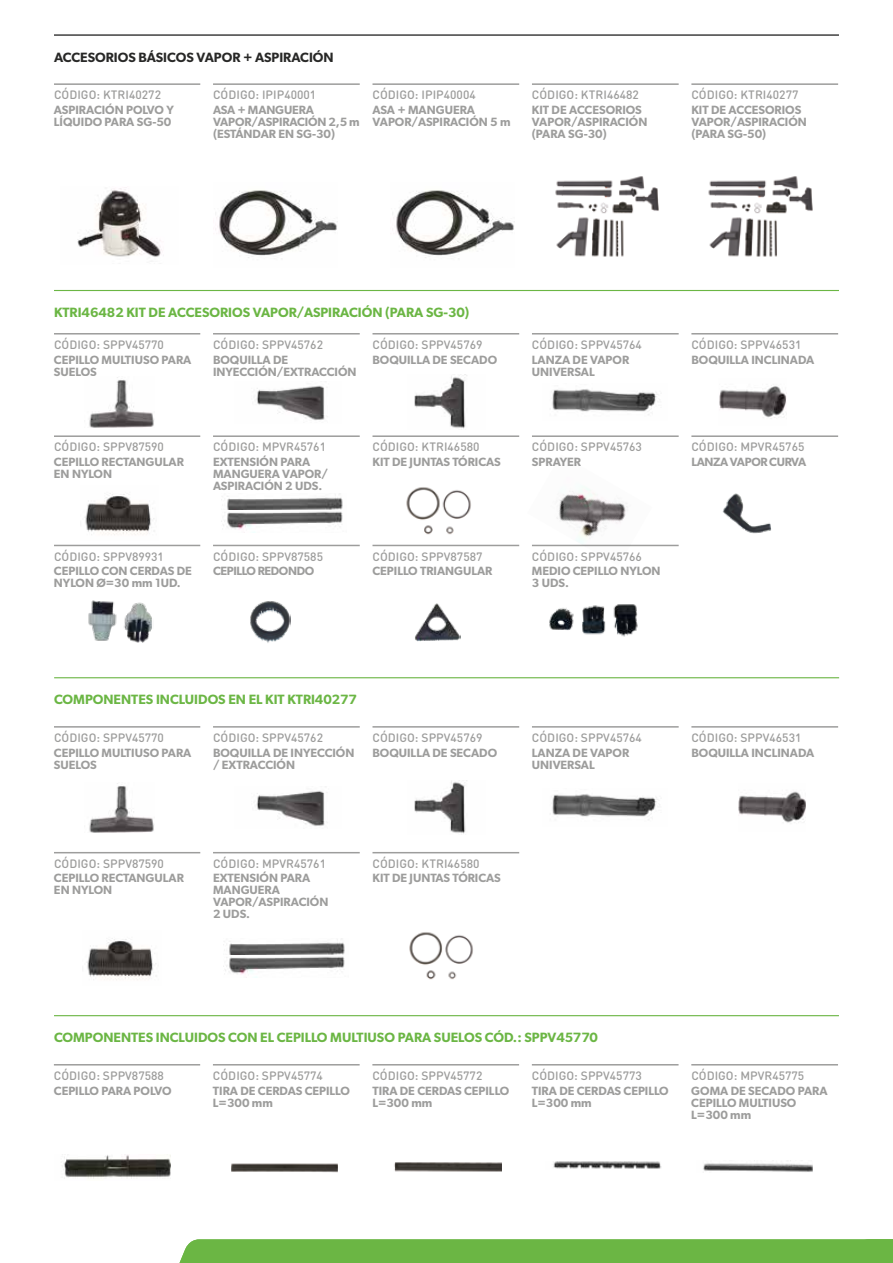
<style>
.page{position:relative;width:893px;height:1263px;background:#fff}
.page>*{position:absolute;margin:0;border:0;box-sizing:border-box;transform-origin:0 0}
.t1{font:600 13.5px "Gibson";color:#6bb644}
.t2{font:600 13.5px "Gibson";color:#282827}
.t3{font:600 12px/12px "Gibson";color:#9d9d9c}
.t4{font:500 12px "DIN Round Pro";color:#9d9d9c}
.t5{font:600 12px "Gibson";letter-spacing:-.03em;color:#9d9d9c}
</style>
<div class="page">
<div style="left:179px;top:1239px;width:714px;height:24px;background:#6bb644"></div>
<hr style="left:54px;top:726px;width:146px;height:2px;background:#9d9d9c">
<hr style="left:213px;top:726px;width:147px;height:2px;background:#9d9d9c">
<hr style="left:372px;top:726px;width:147px;height:2px;background:#9d9d9c">
<hr style="left:532px;top:726px;width:147px;height:2px;background:#9d9d9c">
<hr style="left:691px;top:726px;width:147px;height:2px;background:#9d9d9c">
<hr style="left:54px;top:852px;width:146px;height:1px;background:#9d9d9c">
<hr style="left:213px;top:852px;width:147px;height:1px;background:#9d9d9c">
<hr style="left:372px;top:852px;width:147px;height:1px;background:#9d9d9c">
<hr style="left:54px;top:1015px;width:785px;height:1px;background:#6bb644">
<hr style="left:54px;top:1064px;width:146px;height:1px;background:#9d9d9c">
<hr style="left:213px;top:1064px;width:147px;height:1px;background:#9d9d9c">
<hr style="left:372px;top:1064px;width:147px;height:1px;background:#9d9d9c">
<hr style="left:532px;top:1064px;width:147px;height:1px;background:#9d9d9c">
<hr style="left:691px;top:1064px;width:147px;height:1px;background:#9d9d9c">
<hr style="left:54px;top:34px;width:785px;height:2px;background:#000">
<hr style="left:54px;top:83px;width:146px;height:2px;background:#9d9d9c">
<hr style="left:213px;top:83px;width:147px;height:2px;background:#9d9d9c">
<hr style="left:372px;top:83px;width:147px;height:2px;background:#9d9d9c">
<hr style="left:532px;top:83px;width:147px;height:2px;background:#9d9d9c">
<hr style="left:691px;top:83px;width:147px;height:2px;background:#9d9d9c">
<img style="left:77px;top:187px;width:85px;height:70px">
<img style="left:215px;top:190px;width:122px;height:69px">
<img style="left:392px;top:190px;width:122px;height:69px">
<img style="left:89px;top:783px;width:65px;height:50px">
<img style="left:256px;top:791px;width:69px;height:35px">
<img style="left:414px;top:780px;width:53px;height:54px">
<img style="left:552px;top:794px;width:106px;height:26px">
<img style="left:86px;top:938px;width:71px;height:42px">
<img style="left:738px;top:791px;width:68px;height:32px">
<img style="left:223px;top:938px;width:122px;height:12px">
<img style="left:223px;top:950px;width:122px;height:28px">
<img style="left:409px;top:932px;width:64px;height:48px">
<img style="left:62px;top:1155px;width:108px;height:24px">
<img style="left:231px;top:1163px;width:106px;height:10px">
<img style="left:394px;top:1162px;width:108px;height:10px">
<img style="left:553px;top:1161px;width:108px;height:8px">
<img style="left:703px;top:1160px;width:110px;height:12px">
<img style="left:555px;top:176px;width:104px;height:81px">
<img style="left:708px;top:176px;width:105px;height:81px">
<hr style="left:54px;top:677px;width:785px;height:1px;background:#6bb644">
<img style="left:88px;top:600px;width:64px;height:43px">
<img style="left:250px;top:601px;width:41px;height:42px">
<img style="left:415px;top:603px;width:46px;height:38px">
<hr style="left:54px;top:333px;width:146px;height:1px;background:#9d9d9c">
<hr style="left:213px;top:333px;width:147px;height:1px;background:#9d9d9c">
<hr style="left:372px;top:333px;width:147px;height:1px;background:#9d9d9c">
<hr style="left:532px;top:333px;width:147px;height:1px;background:#9d9d9c">
<hr style="left:691px;top:333px;width:147px;height:1px;background:#9d9d9c">
<hr style="left:54px;top:435px;width:146px;height:2px;background:#9d9d9c">
<hr style="left:213px;top:435px;width:147px;height:2px;background:#9d9d9c">
<hr style="left:372px;top:435px;width:147px;height:2px;background:#9d9d9c">
<hr style="left:532px;top:435px;width:147px;height:2px;background:#9d9d9c">
<hr style="left:691px;top:435px;width:147px;height:2px;background:#9d9d9c">
<img style="left:89px;top:377px;width:65px;height:51px">
<img style="left:256px;top:385px;width:69px;height:35px">
<img style="left:414px;top:375px;width:53px;height:54px">
<img style="left:552px;top:389px;width:106px;height:26px">
<img style="left:84px;top:493px;width:71px;height:42px">
<img style="left:719px;top:386px;width:67px;height:33px">
<img style="left:221px;top:493px;width:122px;height:12px">
<img style="left:221px;top:505px;width:122px;height:28px">
<img style="left:406px;top:487px;width:65px;height:48px">
<hr style="left:54px;top:545px;width:146px;height:1px;background:#9d9d9c">
<hr style="left:213px;top:545px;width:147px;height:1px;background:#9d9d9c">
<hr style="left:372px;top:545px;width:147px;height:1px;background:#9d9d9c">
<hr style="left:532px;top:545px;width:147px;height:1px;background:#9d9d9c">
<img style="left:722px;top:493px;width:49px;height:41px">
<img style="left:549px;top:604px;width:89px;height:33px">
<hr style="left:54px;top:290px;width:785px;height:1px;background:#6bb644">
<img style="left:532px;top:488px;width:120px;height:59px">
<p class="t2" style="left:54px;top:49px;width:281px">ACCESORIOS BÁSICOS VAPOR + ASPIRACIÓN</p>
<p class="t4" style="left:54px;top:87px;width:109px">CÓDIGO: KTRI40272</p>
<p class="t4" style="left:213px;top:87px;width:105px">CÓDIGO: IPIP40001</p>
<p class="t4" style="left:372px;top:87px;width:105px">CÓDIGO: IPIP40004</p>
<p class="t4" style="left:532px;top:87px;width:109px">CÓDIGO: KTRI46482</p>
<p class="t4" style="left:691px;top:87px;width:109px">CÓDIGO: KTRI40277</p>
<p class="t3" style="left:54px;top:104px;width:121px">ASPIRACIÓN POLVO Y<br>LÍQUIDO PARA SG-50</p>
<p class="t3" style="left:213px;top:104px;width:148px">ASA + MANGUERA<br>VAPOR/ASPIRACIÓN 2,5 m (ESTÁNDAR EN SG-30)</p>
<p class="t3" style="left:372px;top:104px;width:140px">ASA + MANGUERA<br>VAPOR/ASPIRACIÓN 5 m</p>
<p class="t3" style="left:532px;top:104px;width:117px">KIT DE ACCESORIOS<br>VAPOR/ASPIRACIÓN (PARA SG-30)</p>
<p class="t3" style="left:691px;top:104px;width:117px">KIT DE ACCESORIOS<br>VAPOR/ASPIRACIÓN (PARA SG-50)</p>
<p class="t1" style="left:54px;top:304px;width:417px">KTRI46482 KIT DE ACCESORIOS VAPOR/ASPIRACIÓN (PARA SG-30)</p>
<p class="t4" style="left:54px;top:336px;width:112px">CÓDIGO: SPPV45770</p>
<p class="t4" style="left:213px;top:336px;width:112px">CÓDIGO: SPPV45762</p>
<p class="t4" style="left:372px;top:336px;width:112px">CÓDIGO: SPPV45769</p>
<p class="t4" style="left:532px;top:336px;width:112px">CÓDIGO: SPPV45764</p>
<p class="t4" style="left:691px;top:336px;width:112px">CÓDIGO: SPPV46531</p>
<p class="t3" style="left:54px;top:353px;width:139px">CEPILLO MULTIUSO PARA<br>SUELOS</p>
<p class="t3" style="left:213px;top:353px;width:145px">BOQUILLA DE<br>INYECCIÓN/EXTRACCIÓN</p>
<p class="t3" style="left:372px;top:353px;width:126px">BOQUILLA DE SECADO</p>
<p class="t3" style="left:532px;top:353px;width:99px">LANZA DE VAPOR<br>UNIVERSAL</p>
<p class="t3" style="left:691px;top:353px;width:124px">BOQUILLA INCLINADA</p>
<p class="t4" style="left:54px;top:439px;width:112px">CÓDIGO: SPPV87590</p>
<p class="t4" style="left:213px;top:439px;width:115px">CÓDIGO: MPVR45761</p>
<p class="t4" style="left:372px;top:439px;width:109px">CÓDIGO: KTRI46580</p>
<p class="t4" style="left:532px;top:439px;width:112px">CÓDIGO: SPPV45763</p>
<p class="t4" style="left:691px;top:439px;width:115px">CÓDIGO: MPVR45765</p>
<p class="t3" style="left:54px;top:456px;width:131px">CEPILLO RECTANGULAR<br>EN NYLON</p>
<p class="t3" style="left:213px;top:456px;width:116px">EXTENSIÓN PARA<br>MANGUERA VAPOR/<br>ASPIRACIÓN 2 UDS.</p>
<p class="t3" style="left:372px;top:456px;width:130px">KIT DE JUNTAS TÓRICAS</p>
<p class="t3" style="left:532px;top:456px;width:51px">SPRAYER</p>
<p class="t5" style="left:691px;top:455px;width:117px">LANZA VAPOR CURVA</p>
<p class="t4" style="left:54px;top:548px;width:112px">CÓDIGO: SPPV89931</p>
<p class="t4" style="left:213px;top:548px;width:112px">CÓDIGO: SPPV87585</p>
<p class="t4" style="left:372px;top:548px;width:112px">CÓDIGO: SPPV87587</p>
<p class="t4" style="left:532px;top:548px;width:112px">CÓDIGO: SPPV45766</p>
<p class="t3" style="left:54px;top:565px;width:139px">CEPILLO CON CERDAS DE<br>NYLON Ø=30 mm 1UD.</p>
<p class="t5" style="left:213px;top:564px;width:103px">CEPILLO REDONDO</p>
<p class="t3" style="left:372px;top:565px;width:121px">CEPILLO TRIANGULAR</p>
<p class="t3" style="left:532px;top:565px;width:130px">MEDIO CEPILLO NYLON<br>3 UDS.</p>
<p class="t1" style="left:54px;top:692px;width:304px">COMPONENTES INCLUIDOS EN EL KIT KTRI40277</p>
<p class="t4" style="left:54px;top:729px;width:112px">CÓDIGO: SPPV45770</p>
<p class="t4" style="left:213px;top:729px;width:112px">CÓDIGO: SPPV45762</p>
<p class="t4" style="left:372px;top:729px;width:112px">CÓDIGO: SPPV45769</p>
<p class="t4" style="left:532px;top:729px;width:112px">CÓDIGO: SPPV45764</p>
<p class="t4" style="left:691px;top:729px;width:112px">CÓDIGO: SPPV46531</p>
<p class="t3" style="left:54px;top:746px;width:139px">CEPILLO MULTIUSO PARA<br>SUELOS</p>
<p class="t3" style="left:213px;top:746px;width:143px">BOQUILLA DE INYECCIÓN / EXTRACCIÓ N</p>
<p class="t3" style="left:372px;top:746px;width:126px">BOQUILLA DE SECADO</p>
<p class="t3" style="left:532px;top:746px;width:99px">LANZA DE VAPOR<br>UNIVERSAL</p>
<p class="t3" style="left:691px;top:746px;width:124px">BOQUILLA INCLINADA</p>
<p class="t4" style="left:54px;top:855px;width:112px">CÓDIGO: SPPV87590</p>
<p class="t4" style="left:213px;top:855px;width:115px">CÓDIGO: MPVR45761</p>
<p class="t4" style="left:372px;top:855px;width:109px">CÓDIGO: KTRI46580</p>
<p class="t3" style="left:54px;top:872px;width:131px">CEPILLO RECTANGULAR<br>EN NYLON</p>
<p class="t3" style="left:213px;top:872px;width:117px">EXTENSIÓN PARA<br>MANGUERA<br>VAPOR/ASPIRACIÓN<br>2 UDS.</p>
<p class="t3" style="left:372px;top:872px;width:130px">KIT DE JUNTAS TÓRICAS</p>
<p class="t1" style="left:54px;top:1029px;width:545px">COMPONENTES INCLUIDOS CON EL CEPILLO MULTIUSO PARA SUELOS CÓD.: SPPV45770</p>
<p class="t4" style="left:54px;top:1067px;width:112px">CÓDIGO: SPPV87588</p>
<p class="t4" style="left:213px;top:1067px;width:112px">CÓDIGO: SPPV45774</p>
<p class="t4" style="left:372px;top:1067px;width:112px">CÓDIGO: SPPV45772</p>
<p class="t4" style="left:532px;top:1067px;width:112px">CÓDIGO: SPPV45773</p>
<p class="t4" style="left:691px;top:1067px;width:115px">CÓDIGO: MPVR45775</p>
<p class="t3" style="left:54px;top:1084px;width:119px">CEPILLO PARA POLVO</p>
<p class="t3" style="left:213px;top:1084px;width:138px">TIRA DE CERDAS CEPILLO<br>L=300 mm</p>
<p class="t3" style="left:372px;top:1084px;width:138px">TIRA DE CERDAS CEPILLO<br>L=300 mm</p>
<p class="t3" style="left:532px;top:1084px;width:138px">TIRA DE CERDAS CEPILLO<br>L=300 mm</p>
<p class="t3" style="left:691px;top:1084px;width:138px">GOMA DE SECADO PARA<br>CEPILLO MULTIUSO<br>L=300 mm</p>
</div>
